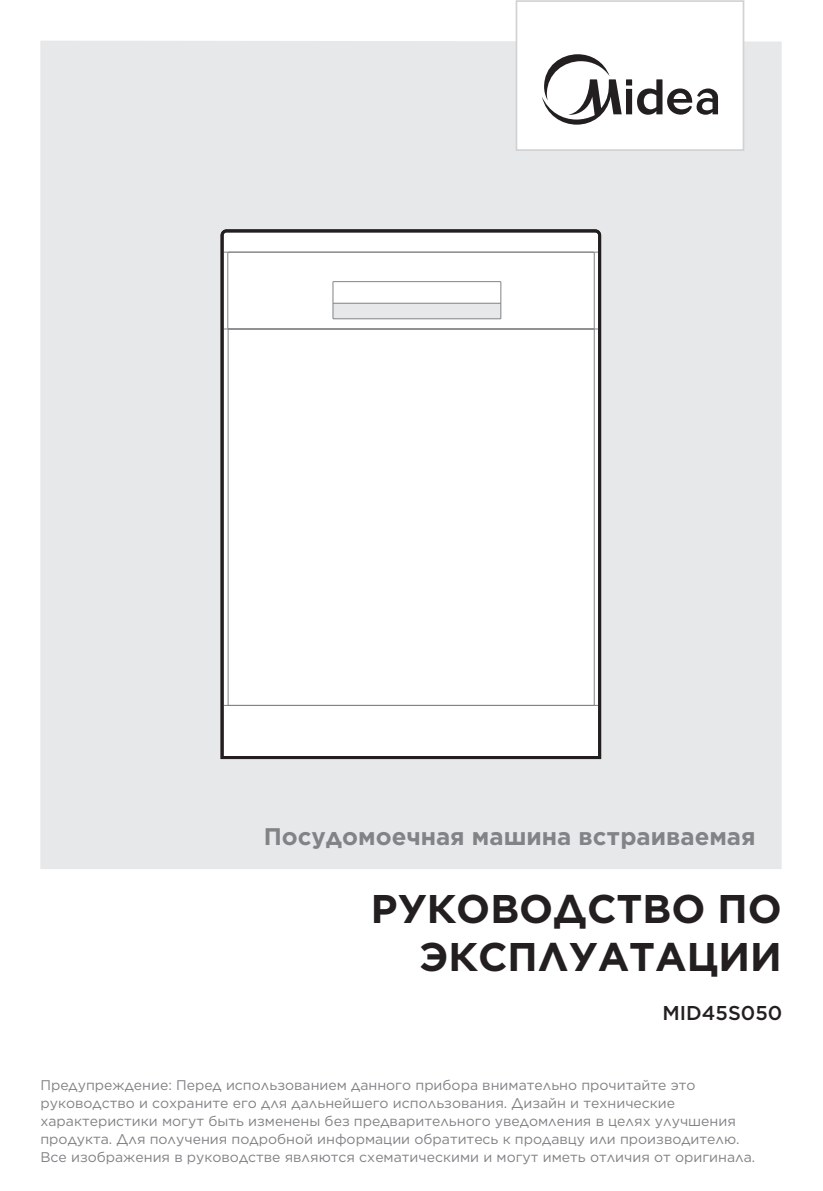
<style>
.page{position:relative;width:823px;height:1191px;background:#fff}
.page>*{position:absolute;margin:0;border:0;box-sizing:border-box;transform-origin:0 0}
.t1{font:700 40px/48px "Gotham";color:#231f20;text-align:right}
.t2{font:700 24px "Gotham";color:#818386}
.t3{font:500 20px "Gotham";color:#231f20}
.t4{font:14px/18px "Gotham";color:#808285}
</style>
<div class="page">
<div style="left:40px;top:41px;width:741px;height:828px;background:#e7e8e9"></div>
<div style="left:516px;top:1px;width:227px;height:149px;background:#fff"></div>
<div style="left:515px;top:0;width:229px;height:151px;border:2px solid #d1d2d4"></div>
<svg style="left:542px;top:54px;width:175px;height:71px"></svg>
<div style="left:755px;top:843px;width:26px;height:26px;background:#e7e8e9"></div>
<svg style="left:219px;top:228px;width:383px;height:532px"></svg>
<h2 class="t2" style="left:263px;top:820px;width:493px">Посудомоечная машина встраиваемая</h2>
<h1 class="t1" style="left:371px;top:885px;width:412px">РУКОВОДСТВО ПО<br>ЭКСПЛУАТАЦИИ</h1>
<h3 class="t3" style="left:662px;top:1000px;width:121px">MID45S050</h3>
<p class="t4" style="left:40px;top:1075px;width:716px">Предупреждение: Перед использованием данного прибора внимательно прочитайте это руководство и сохраните его для дальнейшего использования. Дизайн и технические характеристики могут быть изменены без предварительного уведомления в целях улучшения продукта. Для получения подробной информации обратитесь к продавцу или производителю.<br>Все изображения в руководстве являются схематическими и могут иметь отличия от оригинала.</p>
</div>
